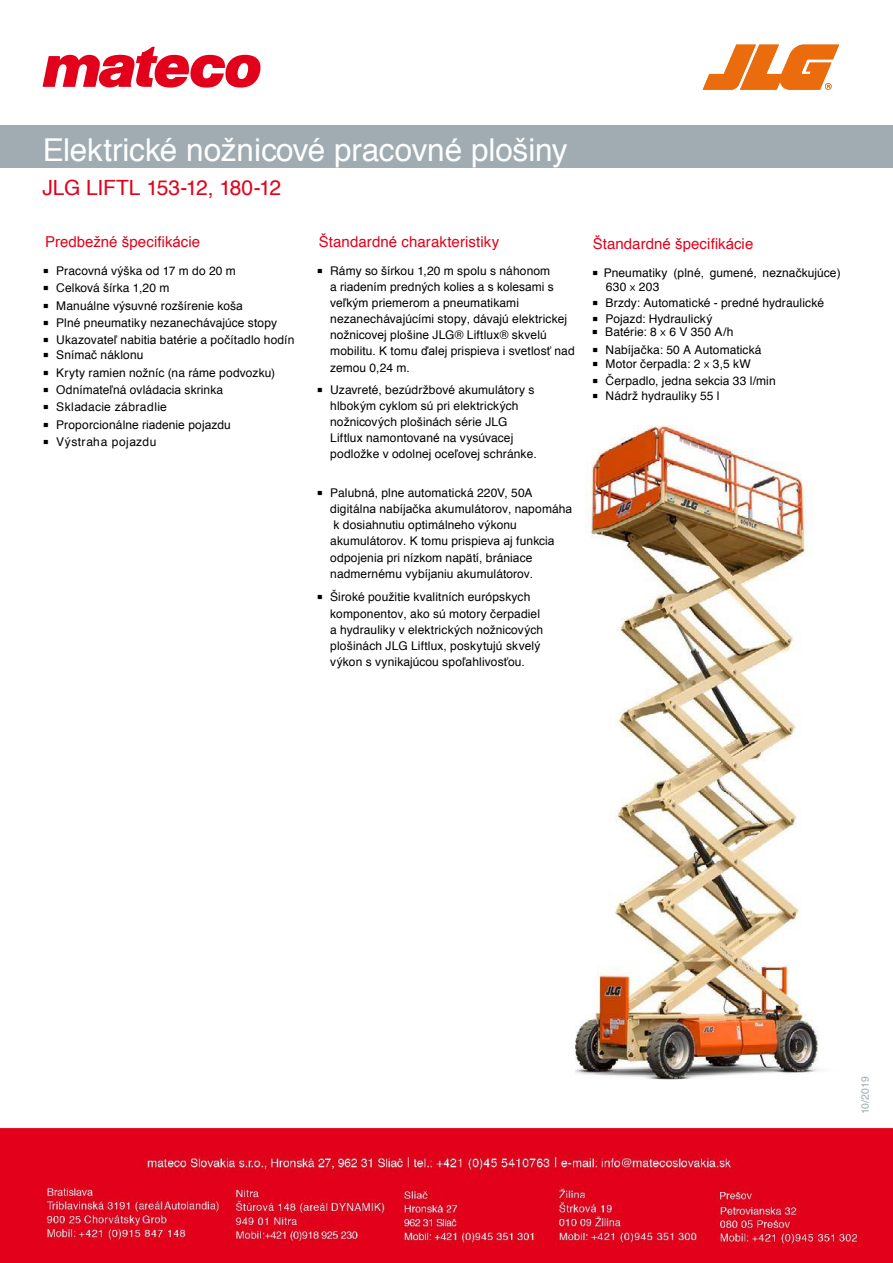
<style>
.page{position:relative;width:893px;height:1263px;background:#fff}
.page>*{position:absolute;margin:0;border:0;box-sizing:border-box;transform-origin:0 0}
.t1{font:31.5px "Helvetica";letter-spacing:-.01em;color:#fff}
.t2{font:21px "Helvetica";letter-spacing:-.015em;color:#e2001a}
.t3{font:15px "Helvetica";letter-spacing:.005em;color:#e2001a}
.t4{font:12px/16px "Helvetica";letter-spacing:.01em;color:#000}
.t5{font:10.5px "Helvetica";letter-spacing:-.02em;color:#a0acb2}
.s1{font-family:"Arial"}
.s2{font-family:"Helvetica CE";font-stretch:condensed}
</style>
<div class="page">
<img style="left:575px;top:425px;width:244px;height:654px">
<svg style="left:43px;top:47px;width:217px;height:41px"></svg>
<svg style="left:703px;top:45px;width:136px;height:45px"></svg>
<div style="left:0;top:125px;width:893px;height:43px;background:#a0acb2"></div>
<img style="left:0;top:1128px;width:893px;height:135px">
<h1 class="t1" style="left:43px;top:125px;width:526px">Elektrické n<span class="s1">o</span>ž<span class="s1">nic</span>ové pracovn<span class="s1">é</span> plošiny</h1>
<h2 class="t2" style="left:43px;top:171px;width:240px">JLG LIFTL 153-12, 180-12</h2>
<p class="t3" style="left:45px;top:230px;width:157px">P<span class="s1">r</span>ed<span class="s1">be</span>žné <span class="s1">š</span>pecifik<span class="s1">á</span>c<span class="s1">i</span>e</p>
<p class="t3" style="left:319px;top:230px;width:182px"><span class="s1">Š</span>tandardn<span class="s1">é</span> charakteristiky</p>
<p class="t4" style="left:330px;top:263px;width:246px">Rámy s<span class="s1">o</span> ší<span class="s1">r</span>kou 1,20 m spolu s náhon<span class="s1">o</span>m<br>a <span class="s1">riad</span>ením p<span class="s1">r</span>edn<span class="s1">ý</span>ch kol<span class="s1">ies</span> a <span class="s1">s</span> kol<span class="s1">esami s </span>ve<span class="s1">ľ</span>k<span class="s1">ý</span>m pr<span class="s1">ie</span>m<span class="s1">e</span>r<span class="s1">om</span> a pneumatikami nezanechávaj<span class="s1">ú</span>cími stopy<span class="s1">,</span> dávaj<span class="s1">ú</span> elektrick<span class="s1">ej </span>n<span class="s1">o</span>ž<span class="s1">nic</span>ov<span class="s1">ej</span> plošin<span class="s1">e</span> JLG® Liftlux® skv<span class="s1">e</span>l<span class="s1">ú </span>mobilitu. K tomu <span class="s1">ďa</span>le<span class="s1">j</span> p<span class="s1">r</span>isp<span class="s1">ie</span>v<span class="s1">a</span> i sv<span class="s1">e</span>tlos<span class="s1">ť</span> nad zem<span class="s1">ou</span> 0,24 m.</p>
<p class="t4" style="left:330px;top:382px;width:208px">Uzav<span class="s1">r</span>e<span class="s1">t</span>é<span class="s1">,</span> bezúdržbové akumulátory s hlbokým cykl<span class="s1">o</span>m <span class="s1">sú pri</span> elektrických n<span class="s1">o</span>ž<span class="s1">nic</span>ových plošin<span class="s1">ách</span> série JLG Liftlux namontov<span class="s1">a</span>n<span class="s1">é</span> na vys<span class="s1">ú</span>vac<span class="s1">ej </span>podlož<span class="s1">k</span>e v odoln<span class="s1">ej</span> oce<span class="s1">ľ</span>ov<span class="s1">ej</span> schrán<span class="s1">k</span>e<span class="s1">.</span></p>
<p class="t4" style="left:330px;top:485px;width:244px">Palubn<span class="s1">á,</span> pln<span class="s1">e</span> automatická 220V, 50A digitáln<span class="s1">a</span> nabíj<span class="s1">a</span>čka akumulátor<span class="s1">ov,</span> napomáh<span class="s1">a k</span> dos<span class="s1">i</span>a<span class="s1">hnutiu</span> optimáln<span class="s1">e</span>ho výkonu akumulátor<span class="s1">ov</span>. K tomu p<span class="s1">r</span>isp<span class="s1">ie</span>v<span class="s1">a aj</span> funkc<span class="s1">ia </span>odpojen<span class="s1">ia</span> p<span class="s1">r</span>i nízk<span class="s1">o</span>m nap<span class="s1">ä</span>tí, brán<span class="s1">ia</span>c<span class="s1">e </span>nadm<span class="s1">e</span>rnému vybíj<span class="s1">a</span>n<span class="s1">iu</span> akumulátor<span class="s1">ov</span>.</p>
<p class="t4" style="left:330px;top:590px;width:214px">Široké použit<span class="s1">ie</span> kvalitních e<span class="s1">u</span>r<span class="s1">ó</span>psk<span class="s1">y</span>ch komponent<span class="s1">ov</span>, ako s<span class="s1">ú</span> motory čerpad<span class="s1">i</span>el a hydrauliky v elektrických n<span class="s1">o</span>ž<span class="s1">nic</span>ových plošinách JLG Liftlux<span class="s1">,</span> poskytuj<span class="s1">ú</span> skv<span class="s1">e</span>lý výkon s vynikaj<span class="s1">ú</span>c<span class="s1">ou</span> spo<span class="s1">ľa</span>hlivos<span class="s1">ťou.</span></p>
<p class="t4" style="left:56px;top:263px;width:240px;line-height:17.2px">Pracovn<span class="s1">á</span> výška od 17 m do 20 m<br>Celková š<span class="s1">ír</span>ka 1,20 m<br>Manuáln<span class="s1">e</span> v<span class="s1">ýsu</span>vné rozší<span class="s1">r</span>en<span class="s1">ie</span> koš<span class="s1">a<br></span>Plné pneumatiky nezanechávaj<span class="s1">ú</span>c<span class="s1">e</span> stopy Ukaz<span class="s1">ov</span>ate<span class="s1">ľ</span> nabit<span class="s1">ia</span> bat<span class="s1">é</span>rie a počítadlo hod<span class="s1">í</span>n</p>
<p class="t4" style="left:56px;top:347px;width:220px;line-height:17.2px">Snímač náklonu<br>Kryty ram<span class="s1">i</span>en n<span class="s1">o</span>ž<span class="s1">níc</span> (na rám<span class="s1">e</span> podvozku)<br>Odnímate<span class="s1">ľ</span>ná ovládac<span class="s1">ia</span> sk<span class="s1">rin</span>ka<br>Skl<span class="s1">a</span>da<span class="s1">cie</span> zábradl<span class="s1">ie<br></span>Proporcionáln<span class="s1">e riad</span>en<span class="s1">ie</span> poj<span class="s1">a</span>zdu<br>Výstraha poj<span class="s1">a</span>zd<span class="s1">u</span></p>
<p class="t3" style="left:593px;top:232px;width:162px"><span class="s1">Š</span>tandardn<span class="s1">é š</span>pecifik<span class="s1">á</span>c<span class="s1">i</span>e</p>
<p class="t4" style="left:604px;top:266px;width:239px;line-height:13.8px">Pneumatiky (plné<span class="s1">, gumené,</span> neznačk<span class="s1">ujúce</span>)<br>630 <span class="s2">×</span> 203</p>
<p class="t4" style="left:606px;top:295px;width:220px">Brzdy: Automatické - p<span class="s1">r</span>edn<span class="s1">é</span> hydraulické<br>Poj<span class="s1">a</span>zd: Hydraulický</p>
<p class="t4" style="left:605px;top:324px;width:158px;line-height:17.4px">Bat<span class="s1">é</span>rie: 8 <span class="s2">×</span> 6 V 350 A/h<br>Nabíj<span class="s1">a</span>čka: 50 A Automa<span class="s1">ti</span>cká</p>
<p class="t4" style="left:606px;top:355px;width:172px;line-height:17.5px">Motor čerpadla: 2 <span class="s2">×</span> 3,5 kW<br>Čerpadlo, jedna sekc<span class="s1">ia</span> 33 l/min</p>
<p class="t4" style="left:606px;top:389px;width:116px">Nádrž hydrauliky 55 l</p>
<p class="t5" style="left:857px;top:1114px;width:39px;rotate:-90deg">10/2019</p>
</div>
